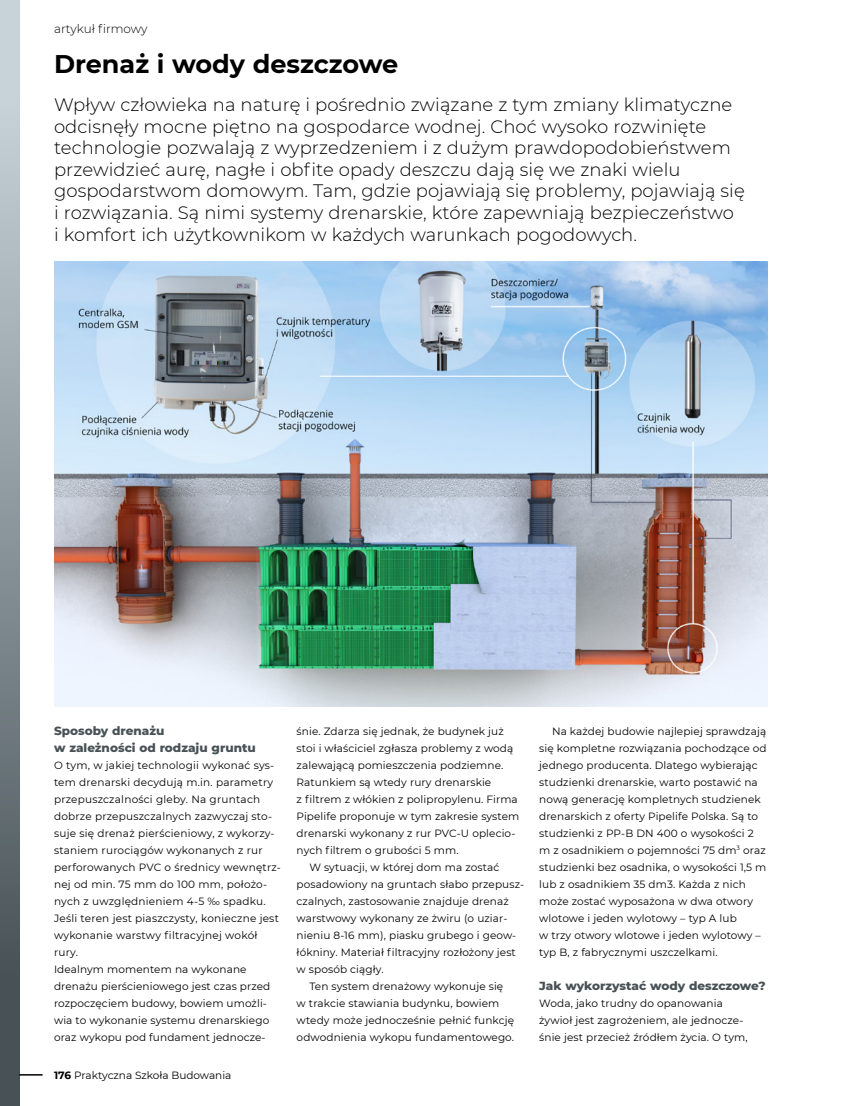
<style>
.page{position:relative;width:851px;height:1106px;background:#fff}
.page>*{position:absolute;margin:0;border:0;box-sizing:border-box;transform-origin:0 0}
.t1{font:700 25.5px "Montserrat";color:#000}
.t2{font:300 18px/21.6px "Montserrat";letter-spacing:.005em;color:#000}
.t3{font:800 12px/17px "Montserrat";color:#485156}
.t4{font:300 12px "Montserrat";color:#000}
.t5{font:10.5px/17px "Montserrat";letter-spacing:.01em;color:#000}
.s1{font-weight:700}
</style>
<div class="page">
<div style="left:0;top:0;width:19px;height:1106px;background:linear-gradient(to bottom,#d2dde5,#3c464a)"></div>
<svg style="left:19px;top:1074px;width:24px;height:1px"></svg>
<img style="left:54px;top:261px;width:713px;height:446px">
<p class="t4" style="left:54px;top:20px;width:95px">artykuł firmowy</p>
<h1 class="t1" style="left:54px;top:45px;width:346px">Drenaż i wody deszczowe</h1>
<p class="t2" style="left:54px;top:93px;width:692px">Wpływ człowieka na naturę i pośrednio związane z tym zmiany klimatyczne odcisnęły mocne piętno na gospodarce wodnej. Choć wysoko rozwinięte technologie pozwalają z wyprzedzeniem i z dużym prawdopodobieństwem przewidzieć aurę, nagłe i obfite opady deszczu dają się we znaki wielu gospodarstwom domowym. Tam, gdzie pojawiają się problemy, pojawiają się i rozwiązania. Są nimi systemy drenarskie, które zapewniają bezpieczeństwo<br>i komfort ich użytkownikom w każdych warunkach pogodowych.</p>
<p class="t3" style="left:54px;top:721px;width:203px">Sposoby drenażu<br>w zależności od rodzaju gruntu</p>
<p class="t5" style="left:54px;top:756px;width:228px">O tym, w jakiej technologii wykonać sys&shy;tem drenarski decydują m.in. parametry przepuszczalności gleby. Na gruntach dobrze przepuszczalnych zazwyczaj sto&shy;suje się drenaż pierścieniowy, z wykorzy&shy;staniem rurociągów wykonanych z rur perforowanych PVC o średnicy wewnętrz&shy;nej od min. 75 mm do 100 mm, położo&shy;nych z uwzględnieniem 4-5 ‰ spadku.<br>Jeśli teren jest piaszczysty, konieczne jest wykonanie warstwy filtracyjnej wokół rury.<br>Idealnym momentem na wykonane drenażu pierścieniowego jest czas przed rozpoczęciem budowy, bowiem umożli&shy;wia to wykonanie systemu drenarskiego oraz wykopu pod fundament jednocze-</p>
<p class="t5" style="left:54px;top:1066px;width:179px"><span class="s1">176</span> Praktyczna Szkoła Budowania</p>
<p class="t5" style="left:296px;top:722px;width:209px">śnie. Zdarza się jednak, że budynek już</p>
<p class="t5" style="left:296px;top:739px;width:218px">stoi i właściciel zgłasza problemy z wodą</p>
<p class="t5" style="left:296px;top:756px;width:208px">zalewającą pomieszczenia podziemne.</p>
<p class="t5" style="left:296px;top:773px;width:196px">Ratunkiem są wtedy rury drenarskie</p>
<p class="t5" style="left:296px;top:790px;width:223px">z filtrem z włókien z polipropylenu. Firma</p>
<p class="t5" style="left:296px;top:807px;width:224px">Pipelife proponuje w tym zakresie system</p>
<p class="t5" style="left:296px;top:824px;width:220px">drenarski wykonany z rur PVC-U oplecio-</p>
<p class="t5" style="left:296px;top:841px;width:163px">nych filtrem o grubości 5 mm.</p>
<p class="t5" style="left:309px;top:858px;width:191px">W sytuacji, w której dom ma zostać</p>
<p class="t5" style="left:296px;top:875px;width:229px">posadowiony na gruntach słabo przepusz-</p>
<p class="t5" style="left:296px;top:892px;width:214px">czalnych, zastosowanie znajduje drenaż</p>
<p class="t5" style="left:296px;top:909px;width:212px">warstwowy wykonany ze żwiru (o uziar-</p>
<p class="t5" style="left:296px;top:926px;width:221px">nieniu 8-16 mm), piasku grubego i geow-</p>
<p class="t5" style="left:296px;top:943px;width:221px">łókniny. Materiał filtracyjny rozłożony jest</p>
<p class="t5" style="left:296px;top:960px;width:88px">w sposób ciągły.</p>
<p class="t5" style="left:309px;top:977px;width:195px">Ten system drenażowy wykonuje się</p>
<p class="t5" style="left:296px;top:994px;width:204px">w trakcie stawiania budynku, bowiem</p>
<p class="t5" style="left:296px;top:1011px;width:219px">wtedy może jednocześnie pełnić funkcję</p>
<p class="t5" style="left:296px;top:1028px;width:219px">odwodnienia wykopu fundamentowego.</p>
<p class="t5" style="left:539px;top:722px;width:229px;text-indent:13px">Na każdej budowie najlepiej sprawdzają się kompletne rozwiązania pochodzące od jednego producenta. Dlatego wybierając studzienki drenarskie, warto postawić na nową generację kompletnych studzienek drenarskich z oferty Pipelife Polska. Są to studzienki z PP-B DN 400 o wysokości 2 m z osadnikiem o pojemności 75 dm<sup>3</sup> oraz studzienki bez osadnika, o wysokości 1,5 m lub z osadnikiem 35 dm3. Każda z nich może zostać wyposażona w dwa otwory wlotowe i jeden wylotowy – typ A lub<br>w trzy otwory wlotowe i jeden wylotowy – typ B, z fabrycznymi uszczelkami.</p>
<p class="t3" style="left:539px;top:976px;width:228px">Jak wykorzystać wody deszczowe?</p>
<p class="t5" style="left:539px;top:994px;width:210px">Woda, jako trudny do opanowania żywioł jest zagrożeniem, ale jednocze&shy;śnie jest przecież źródłem życia. O tym,</p>
</div>
